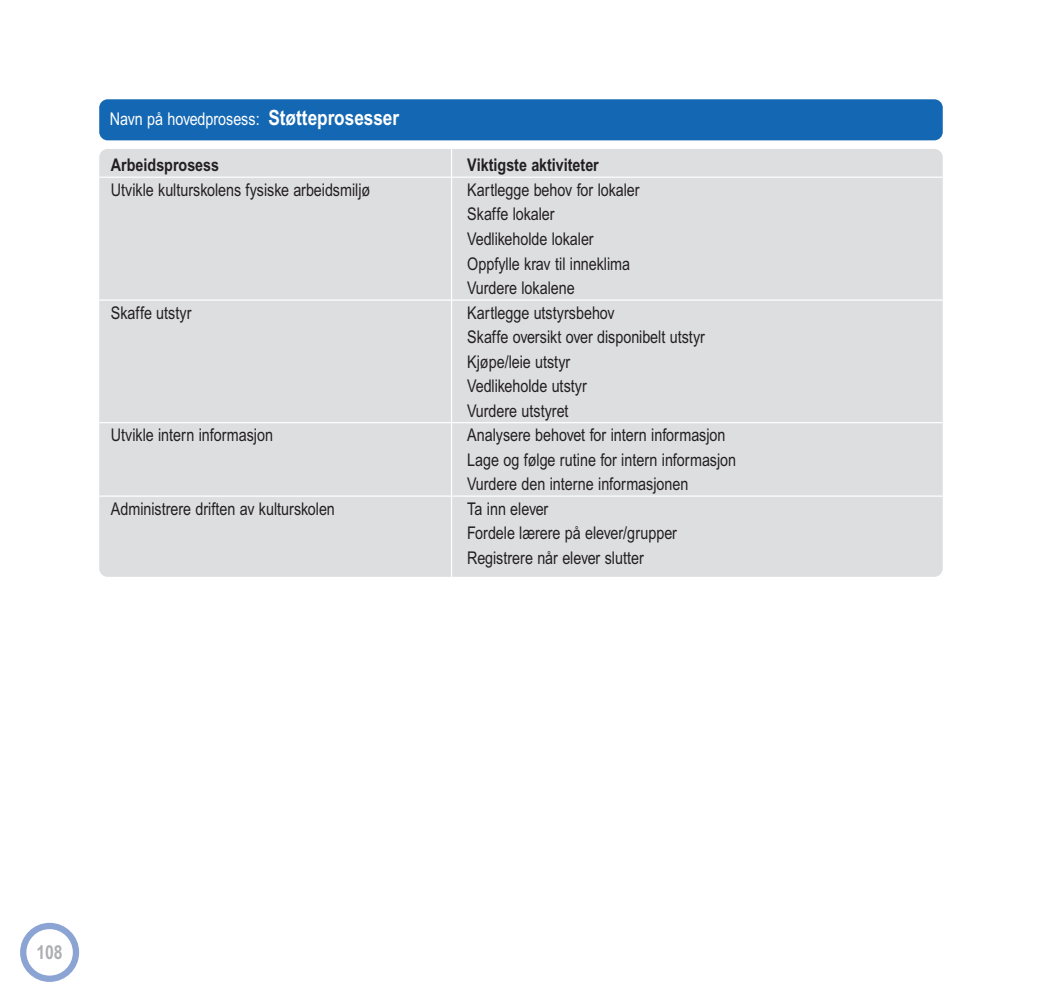
<style>
.page{position:relative;width:1042px;height:993px;background:#fff}
.page>*{position:absolute;margin:0;border:0;box-sizing:border-box;transform-origin:0 0}
.t1{font:700 19.25px "Arial Narrow";color:#aeafb3}
.t2{font:17.5px/24.5px "Arial Narrow";color:#231f20}
.t3{font:17.5px "Arial Narrow";color:#fff}
.t4{font:700 17.5px "Arial Narrow";color:#231f20}
.s1{font-weight:700;font-size:21px}
</style>
<div class="page">
<div style="left:20px;top:922px;width:59px;height:59px;border:6px solid #8ba4d4;border-radius:50%"></div>
<div style="left:99px;top:99px;width:844px;height:41px;background:#1468b3;border-radius:8px"></div>
<div style="left:99px;top:149px;width:844px;height:427px;background:#dddee0;border-radius:8px"></div>
<hr style="left:99px;top:299px;width:844px;height:1px;background:#fff">
<hr style="left:99px;top:422px;width:844px;height:1px;background:#fff">
<hr style="left:99px;top:495px;width:844px;height:1px;background:#fff">
<hr style="left:99px;top:176px;width:844px;height:2px;background:#fff">
<hr style="left:451px;top:146px;width:1px;height:431px;background:#fff">
<p class="t3" style="left:110px;top:112px;width:291px">Navn på hovedprosess: <span class="s1">Støtteprosesser</span></p>
<p class="t4" style="left:111px;top:159px;width:110px">Arbeidsprosess</p>
<p class="t2" style="left:111px;top:179px;width:261px">Utvikle kulturskolens fysiske arbeidsmiljø</p>
<p class="t2" style="left:111px;top:302px;width:82px">Skaffe utstyr</p>
<p class="t2" style="left:111px;top:424px;width:164px">Utvikle intern informasjon</p>
<p class="t2" style="left:111px;top:498px;width:225px">Administrere driften av kulturskolen</p>
<p class="t4" style="left:467px;top:159px;width:133px">Viktigste aktiviteter</p>
<p class="t2" style="left:467px;top:179px;width:270px">Kartlegge behov for lokaler<br>Skaffe lokaler<br>Vedlikeholde lokaler<br>Oppfylle krav til inneklima<br>Vurdere lokalene<br>Kartlegge utstyrsbehov<br>Skaffe oversikt over disponibelt utstyr<br>Kjøpe/leie utstyr<br>Vedlikeholde utstyr<br>Vurdere utstyret<br>Analysere behovet for intern informasjon<br>Lage og følge rutine for intern informasjon<br>Vurdere den interne informasjonen<br>Ta inn elever<br>Fordele lærere på elever/grupper<br>Registrere når elever slutter</p>
<p class="t1" style="left:37px;top:944px;width:28px">108</p>
</div>
